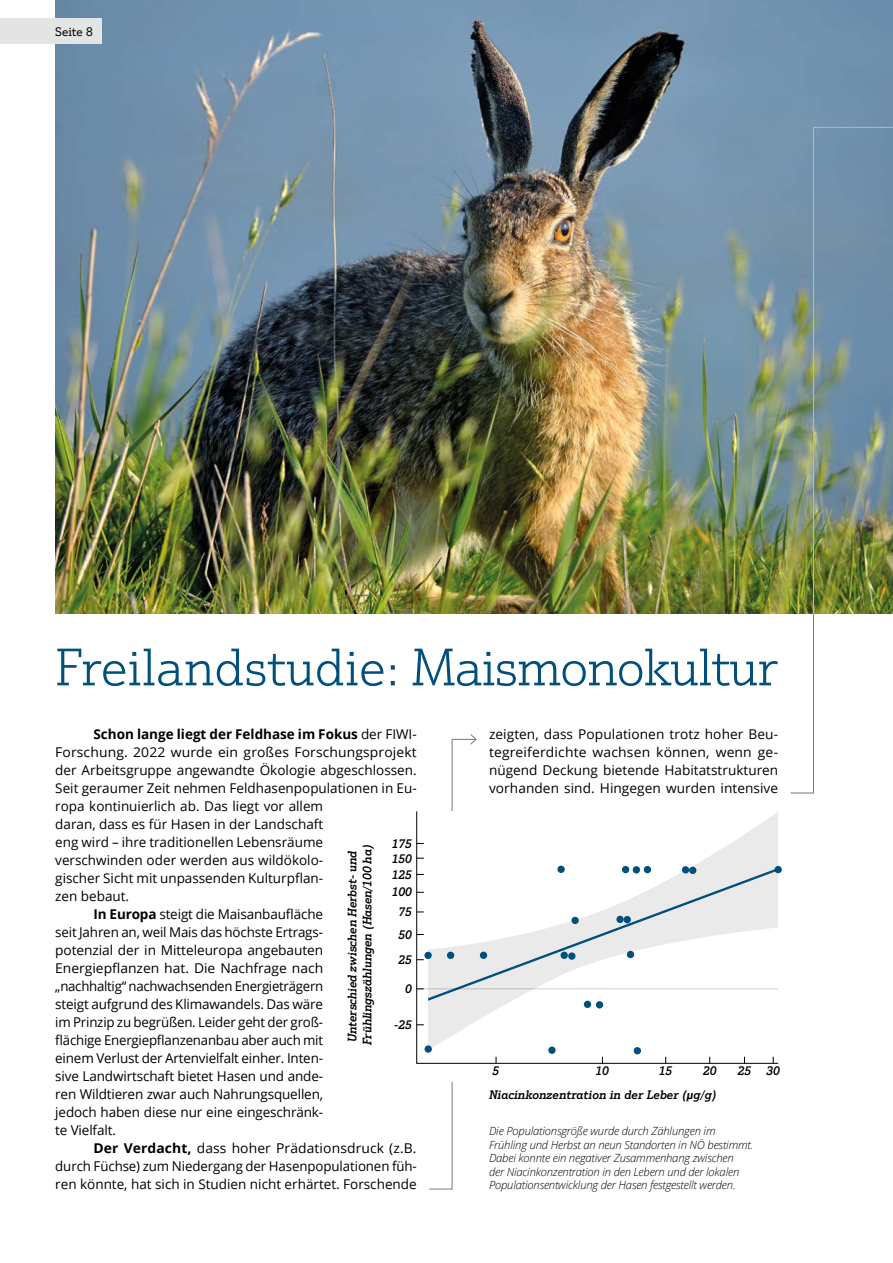
<style>
.page{position:relative;width:893px;height:1263px;background:#fff}
.page>*{position:absolute;margin:0;border:0;box-sizing:border-box;transform-origin:0 0}
.t1{font:300 51px "Justus Pro";letter-spacing:-.02em;color:#004f7c}
.t2{font:13.5px/18px "Open Sans";letter-spacing:-.005em;color:#000;text-align:justify}
.t3{font:700 13.5px "Open Sans";color:#000}
.t4{font:italic 500 12px/15px "Justus Pro";color:#000}
.t5{font:12px "Justus Pro";color:#000}
.t6{font:italic 300 11.25px/13.5px "Open Sans";letter-spacing:-.015em;color:#000}
.s1{font-weight:400}
.s2{font-weight:700}
.s3{font-family:"Roboto";font-weight:700;font-size:11.25px}
</style>
<div class="page">
<img style="left:55px;top:0;width:838px;height:613px">
<svg style="left:790px;top:613px;width:103px;height:181px"></svg>
<img style="left:790px;top:127px;width:103px;height:486px">
<svg style="left:416px;top:811px;width:363px;height:253px"></svg>
<svg style="left:477px;top:811px;width:301px;height:240px"></svg>
<svg style="left:477px;top:866px;width:301px;height:137px"></svg>
<div style="left:480px;top:952px;width:7px;height:7px;background:#004f7c;border-radius:50%"></div>
<div style="left:560px;top:952px;width:8px;height:7px;background:#004f7c;border-radius:50%"></div>
<div style="left:568px;top:952px;width:7px;height:8px;background:#004f7c;border-radius:50%"></div>
<div style="left:584px;top:1001px;width:7px;height:7px;background:#004f7c;border-radius:50%"></div>
<div style="left:596px;top:1001px;width:7px;height:7px;background:#004f7c;border-radius:50%"></div>
<div style="left:548px;top:1046px;width:8px;height:8px;background:#004f7c;border-radius:50%"></div>
<div style="left:571px;top:917px;width:8px;height:7px;background:#004f7c;border-radius:50%"></div>
<div style="left:557px;top:866px;width:8px;height:7px;background:#004f7c;border-radius:50%"></div>
<div style="left:622px;top:866px;width:7px;height:7px;background:#004f7c;border-radius:50%"></div>
<div style="left:633px;top:866px;width:7px;height:7px;background:#004f7c;border-radius:50%"></div>
<div style="left:644px;top:866px;width:7px;height:7px;background:#004f7c;border-radius:50%"></div>
<div style="left:682px;top:866px;width:7px;height:7px;background:#004f7c;border-radius:50%"></div>
<div style="left:689px;top:867px;width:7px;height:7px;background:#004f7c;border-radius:50%"></div>
<div style="left:774px;top:866px;width:8px;height:7px;background:#004f7c;border-radius:50%"></div>
<div style="left:624px;top:916px;width:7px;height:7px;background:#004f7c;border-radius:50%"></div>
<div style="left:616px;top:916px;width:8px;height:7px;background:#004f7c;border-radius:50%"></div>
<div style="left:627px;top:951px;width:7px;height:7px;background:#004f7c;border-radius:50%"></div>
<div style="left:634px;top:1047px;width:7px;height:7px;background:#004f7c;border-radius:50%"></div>
<hr style="left:417px;top:988px;width:361px;height:1px;background:#d0d0d0">
<svg style="left:417px;top:734px;width:60px;height:456px"></svg>
<div style="left:0;top:18px;width:101px;height:26px;background:#e3e4e4"></div>
<p class="t5" style="left:55px;top:25px;width:39px">Seite 8</p>
<h1 class="t1" style="left:55px;top:636px;width:724px">Freilandstudie: Maismonokultur</h1>
<p class="t3" style="left:94px;top:725px;width:325px">Schon lange liegt der Feldhase im Fokus <span class="s1">der FIWI-</span></p>
<p class="t2" style="left:55px;top:743px;width:363px">Forschung. 2022 wurde ein großes Forschungsprojekt</p>
<p class="t2" style="left:55px;top:761px;width:363px">der Arbeitsgruppe angewandte Ökologie abgeschlossen.</p>
<p class="t2" style="left:55px;top:779px;width:363px">Seit geraumer Zeit nehmen Feldhasenpopulationen in Eu-</p>
<p class="t2" style="left:55px;top:797px;width:269px">ropa kontinuierlich ab. Das liegt vor allem</p>
<p class="t2" style="left:55px;top:815px;width:269px">daran, dass es für Hasen in der Landschaft</p>
<p class="t2" style="left:55px;top:833px;width:269px">eng wird – ihre traditionellen Lebensräume</p>
<p class="t2" style="left:55px;top:851px;width:269px">verschwinden oder werden aus wildökolo-</p>
<p class="t2" style="left:55px;top:869px;width:269px">gischer Sicht mit unpassenden Kulturpflan-</p>
<p class="t2" style="left:55px;top:887px;width:75px">zen bebaut.</p>
<p class="t2" style="left:94px;top:905px;width:231px"><span class="s2">In Europa</span> steigt die Maisanbaufläche</p>
<p class="t2" style="left:55px;top:923px;width:269px">seit Jahren an, weil Mais das höchste Ertrags-</p>
<p class="t2" style="left:55px;top:941px;width:269px">potenzial der in Mitteleuropa angebauten</p>
<p class="t2" style="left:55px;top:959px;width:269px">Energiepflanzen hat. Die Nachfrage nach</p>
<p class="t2" style="left:55px;top:977px;width:269px">„nachhaltig“ nachwachsenden Energieträgern</p>
<p class="t2" style="left:55px;top:995px;width:269px">steigt aufgrund des Klimawandels. Das wäre</p>
<p class="t2" style="left:55px;top:1013px;width:269px">im Prinzip zu begrüßen. Leider geht der groß-</p>
<p class="t2" style="left:55px;top:1031px;width:269px">flächige Energiepflanzenanbau aber auch mit</p>
<p class="t2" style="left:55px;top:1049px;width:269px">einem Verlust der Artenvielfalt einher. Inten-</p>
<p class="t2" style="left:55px;top:1067px;width:269px">sive Landwirtschaft bietet Hasen und ande-</p>
<p class="t2" style="left:55px;top:1085px;width:269px">ren Wildtieren zwar auch Nahrungsquellen,</p>
<p class="t2" style="left:55px;top:1103px;width:269px">jedoch haben diese nur eine eingeschränk-</p>
<p class="t2" style="left:55px;top:1121px;width:62px">te Vielfalt.</p>
<p class="t2" style="left:94px;top:1139px;width:325px"><span class="s2">Der Verdacht,</span> dass hoher Prädationsdruck (z.B.</p>
<p class="t2" style="left:55px;top:1157px;width:363px">durch Füchse) zum Niedergang der Hasenpopulationen füh-</p>
<p class="t2" style="left:55px;top:1175px;width:363px">ren könnte, hat sich in Studien nicht erhärtet. Forschende</p>
<p class="t4" style="left:392px;top:835px;width:22px">175</p>
<p class="t4" style="left:344px;top:1045px;width:202px;rotate:-90deg">Unterschied zwischen Herbst- und<br>Frühlingszählungen (Hasen/100 ha)</p>
<p class="t4" style="left:392px;top:850px;width:22px">150</p>
<p class="t4" style="left:392px;top:867px;width:22px">125</p>
<p class="t4" style="left:392px;top:884px;width:22px">100</p>
<p class="t4" style="left:398px;top:904px;width:15px">75</p>
<p class="t4" style="left:398px;top:927px;width:15px">50</p>
<p class="t4" style="left:398px;top:952px;width:15px">25</p>
<p class="t4" style="left:405px;top:981px;width:8px">0</p>
<p class="t4" style="left:394px;top:1017px;width:19px">-25</p>
<p class="t2" style="left:489px;top:725px;width:291px">zeigten, dass Populationen trotz hoher Beu&shy;tegreiferdichte wachsen können, wenn ge&shy;nügend Deckung bietende Habitatstrukturen vorhanden sind. Hingegen wurden intensive</p>
<p class="t4" style="left:493px;top:1063px;width:8px">5</p>
<p class="t4" style="left:595px;top:1063px;width:15px">10</p>
<p class="t4" style="left:659px;top:1063px;width:15px">15</p>
<p class="t4" style="left:703px;top:1063px;width:15px">20</p>
<p class="t4" style="left:738px;top:1063px;width:15px">25</p>
<p class="t4" style="left:766px;top:1063px;width:15px">30</p>
<p class="t4" style="left:489px;top:1087px;width:229px">Niacinkonzentration in der Leber (<span class="s3">µ</span>g/g)</p>
<p class="t6" style="left:489px;top:1124px;width:266px">Die Populationsgröße wurde durch Zählungen im Frühling und Herbst an neun Standorten in NÖ bestimmt.<br>Dabei konnte ein negativer Zusammenhang zwischen<br>der Niacinkonzentration in den Lebern und der lokalen Populationsentwicklung der Hasen festgestellt werden.</p>
</div>
